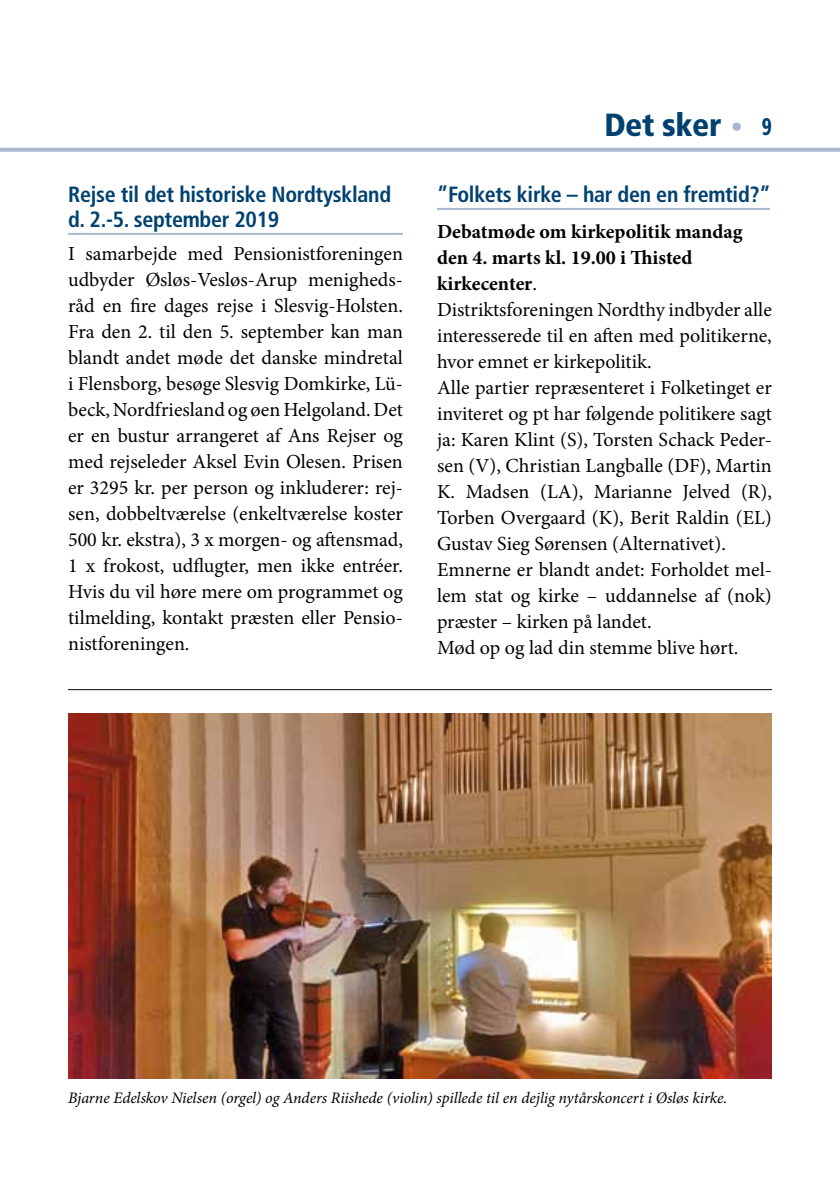
<style>
.page{position:relative;width:840px;height:1191px;background:#fff}
.page>*{position:absolute;margin:0;border:0;box-sizing:border-box;transform-origin:0 0}
.t1{font:900 condensed 32px "Frutiger";color:#004170}
.t2{font:700 condensed 22px/25px "Frutiger";letter-spacing:-.015em;color:#004170}
.t3{font:20px/26px "Minion Pro";color:#000;text-align:justify}
.t4{font:italic 16px "Minion Pro";letter-spacing:-.005em;color:#000}
.s1{font-size:24px;color:#a9b8d2}
.s2{font-size:24px}
.s3{font-weight:700}
</style>
<div class="page">
<svg style="left:0;top:148px;width:839px;height:4px;background:#afbdd5"></svg>
<hr style="left:68px;top:233px;width:335px;height:2px;background:#a9b8d2">
<img style="left:68px;top:713px;width:703px;height:365px">
<hr style="left:437px;top:208px;width:332px;height:2px;background:#a9b8d2">
<hr style="left:68px;top:689px;width:703px;height:1px;background:#000">
<p class="t2" style="left:68px;top:182px;width:324px">Rejse til det historiske Nordtyskland d. 2.-5. september 2019</p>
<p class="t3" style="left:68px;top:241px;width:336px">I samarbejde med Pensionistforeningen udbyder Øsløs-Vesløs-Arup menigheds&shy;råd en fire dages rejse i Slesvig-Holsten.<br>Fra den 2. til den 5. september kan man blandt andet møde det danske mindretal i Flensborg, besøge Slesvig Domkirke, Lü&shy;beck, Nordfriesland og øen Helgoland. Det er en bustur arrangeret af Ans Rejser og med rejseleder Aksel Evin Olesen. Prisen er 3295 kr. per person og inkluderer: rej&shy;sen, dobbeltværelse (enkeltværelse koster 500 kr. ekstra), 3 x morgen- og aftensmad, 1 x frokost, udflugter, men ikke entréer.<br>Hvis du vil høre mere om programmet og tilmelding, kontakt præsten eller Pensio&shy;nistforeningen.</p>
<h1 class="t1" style="left:604px;top:106px;width:169px">Det sker <span class="s1">•</span> <span class="s2">9</span></h1>
<p class="t2" style="left:437px;top:182px;width:335px">”Folkets kirke – har den en fremtid?”</p>
<p class="t3" style="left:437px;top:219px;width:336px;text-align:left"><span class="s3">Debatmøde om kirkepolitik mandag den 4. marts kl. 19.00 i Thisted kirkecenter</span>.<br>Distriktsforeningen Nordthy indbyder alle interesserede til en aften med politikerne, hvor emnet er kirkepolitik.<br>Alle partier repræsenteret i Folketinget er inviteret og pt har følgende politikere sagt ja: Karen Klint (S), Torsten Schack Peder&shy;sen (V), Christian Langballe (DF), Martin K. Madsen (LA), Marianne Jelved (R), Torben Overgaard (K), Berit Raldin (EL)<br>Gustav Sieg Sørensen (Alternativet).<br>Emnerne er blandt andet: Forholdet mel&shy;lem stat og kirke – uddannelse af (nok) præster – kirken på landet.<br>Mød op og lad din stemme blive hørt.</p>
<p class="t4" style="left:68px;top:1087px;width:660px">Bjarne Edelskov Nielsen (orgel) og Anders Riishede (violin) spillede til en dejlig nytårskoncert i Øsløs kirke.</p>
</div>
